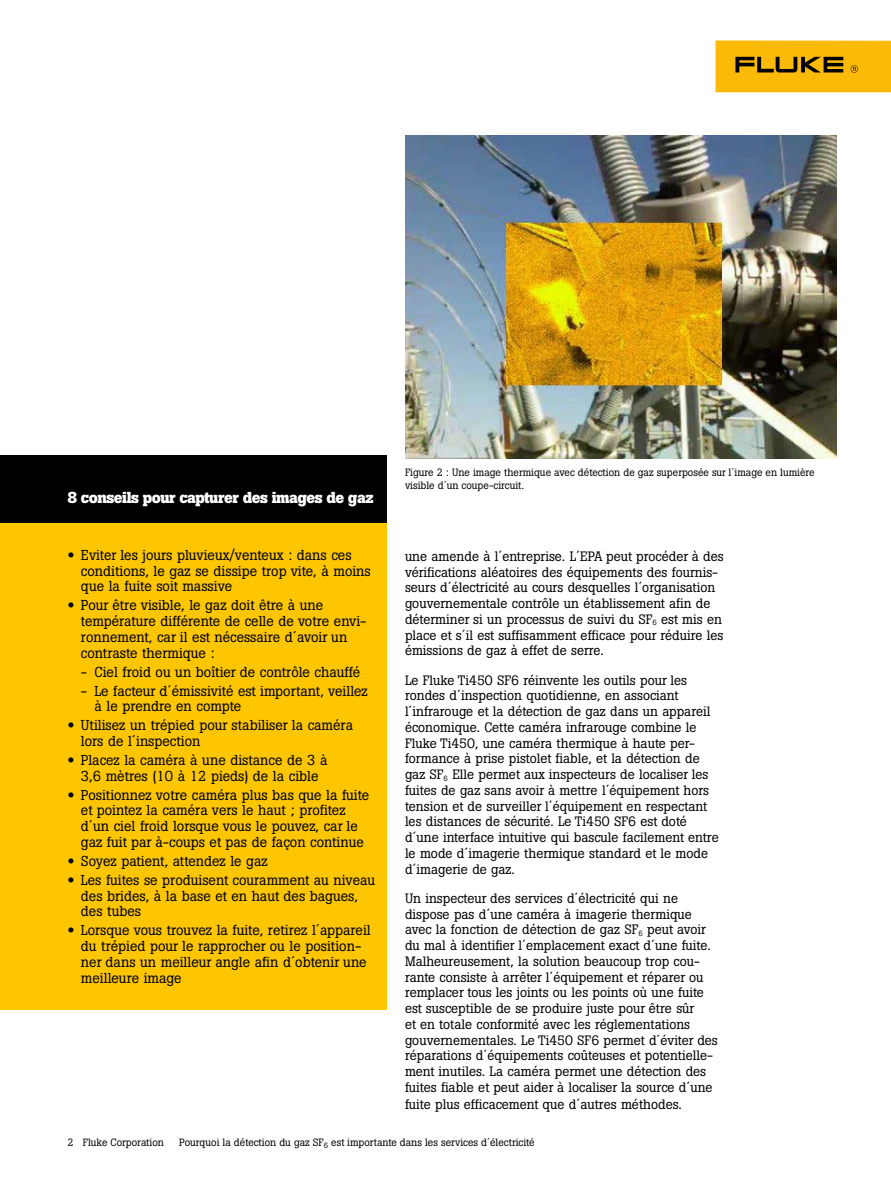
<style>
.page{position:relative;width:891px;height:1188px;background:#fff}
.page>*{position:absolute;margin:0;border:0;box-sizing:border-box;transform-origin:0 0}
.t1{font:700 15.75px "Boton Pro";letter-spacing:-.03em;color:#fff}
.t2{font:14.25px/15.8px "Boton Pro";color:#000}
.t3{font:13.5px/15.8px "Boton Pro";color:#000}
.t4{font:10.5px/12.6px "Boton Pro";color:#000}
.s1{font-family:"Helvetica Neue LT Pro"}
.s2{font-size:14.25px}
</style>
<div class="page">
<img style="left:406px;top:135px;width:431px;height:323px">
<div style="left:0;top:483px;width:387px;height:527px;background:#fdc600"></div>
<div style="left:0;top:456px;width:387px;height:67px;background:#000"></div>
<div style="left:716px;top:40px;width:175px;height:52px;background:#fbba07"></div>
<svg style="left:735px;top:57px;width:108px;height:15px"></svg>
<svg style="left:851px;top:65px;width:7px;height:8px"></svg>
<p class="t1" style="left:68px;top:487px;width:308px">8 conseils pour capturer des images de gaz</p>
<p class="t2" style="left:81px;top:547px;width:291px;text-indent:-13px"><span class="s1">•</span> Eviter les jours pluvieux/venteux : dans ces conditions, le gaz se dissipe trop vite, à moins que la fuite soit massive</p>
<p class="t2" style="left:81px;top:597px;width:287px;text-indent:-13px"><span class="s1">•</span> Pour être visible, le gaz doit être à une température différente de celle de votre envi&shy;ronnement, car il est nécessaire d´avoir un contraste thermique :</p>
<p class="t2" style="left:81px;top:664px;width:281px">- Ciel froid ou un boîtier de contrôle chauffé</p>
<p class="t2" style="left:94px;top:683px;width:275px;text-indent:-13px">- Le facteur d´émissivité est important, veillez à le prendre en compte</p>
<p class="t2" style="left:81px;top:717px;width:274px;text-indent:-13px"><span class="s1">•</span> Utilisez un trépied pour stabiliser la caméra lors de l´inspection</p>
<p class="t2" style="left:67px;top:752px;width:261px;text-align:center"><span class="s1">•</span> Placez la caméra à une distance de 3 à<br>3,6 mètres (10 à 12 pieds) de la cible</p>
<p class="t2" style="left:81px;top:787px;width:290px;text-indent:-13px"><span class="s1">•</span> Positionnez votre caméra plus bas que la fuite et pointez la caméra vers le haut ; profitez d´un ciel froid lorsque vous le pouvez, car le gaz fuit par à-coups et pas de façon continue</p>
<p class="t2" style="left:67px;top:853px;width:202px"><span class="s1">•</span> Soyez patient, attendez le gaz</p>
<p class="t2" style="left:81px;top:872px;width:296px;text-indent:-13px"><span class="s1">•</span> Les fuites se produisent couramment au niveau des brides, à la base et en haut des bagues, des tubes</p>
<p class="t2" style="left:81px;top:923px;width:291px;text-indent:-13px"><span class="s1">•</span> Lorsque vous trouvez la fuite, retirez l´appareil du trépied pour le rapprocher ou le position&shy;ner dans un meilleur angle afin d´obtenir une meilleure image</p>
<p class="t4" style="left:405px;top:466px;width:411px">Figure 2 : Une image thermique avec détection de gaz superposée sur l´image en lumière visible d´un coupe-circuit.</p>
<p class="t3" style="left:405px;top:548px;width:320px">une amende à l´entreprise. L´EPA peut procéder à des vérifications aléatoires des équipements des fournis&shy;seurs d´électricité au cours desquelles l´organisation gouvernementale contrôle un établissement afin de déterminer si un processus de suivi du SF<sub>6</sub> est mis en place et s´il est suffisamment efficace pour réduire les émissions de gaz à effet de serre.</p>
<p class="t3" style="left:405px;top:672px;width:315px">Le Fluke Ti450 SF6 réinvente les outils pour les rondes d´inspection quotidienne, en associant l´infrarouge et la détection de gaz dans un appareil économique. Cette caméra infrarouge combine le Fluke Ti450, une caméra thermique à haute per&shy;formance à prise pistolet fiable, et la détection de gaz SF<sub>6</sub> Elle permet aux inspecteurs de localiser les fuites de gaz sans avoir à mettre l´équipement hors tension et de surveiller l´équipement en respectant les distances de sécurité. Le Ti450 SF6 est doté d´une interface intuitive qui bascule facilement entre le mode d´imagerie thermique standard et le mode d´imagerie de gaz.</p>
<p class="t3" style="left:405px;top:890px;width:314px">Un inspecteur des services d´électricité qui ne dispose pas d´une caméra à imagerie thermique avec la fonction de détection de gaz SF<sub>6</sub> peut avoir du mal à identifier l´emplacement exact d´une fuite.<br>Malheureusement, la solution beaucoup trop cou&shy;rante consiste à arrêter l´équipement et réparer ou remplacer tous les joints ou les points où une fuite est susceptible de se produire juste pour être sûr<br>et en totale conformité avec les réglementations gouvernementales. Le Ti450 SF6 permet d´éviter des réparations d´équipements coûteuses et potentielle&shy;ment inutiles. La caméra permet une détection des fuites fiable et peut aider à localiser <span class="s2">l</span>a source d´une</p>
<p class="t3" style="left:405px;top:1097px;width:279px">fuite plus efficacement que d´autres méthodes.</p>
<p class="t4" style="left:68px;top:1136px;width:98px">2 Fluke Corporation</p>
<p class="t4" style="left:179px;top:1136px;width:357px">Pourquoi la détection du gaz SF<sub>6</sub> est importante dans les services d´électricité</p>
</div>
